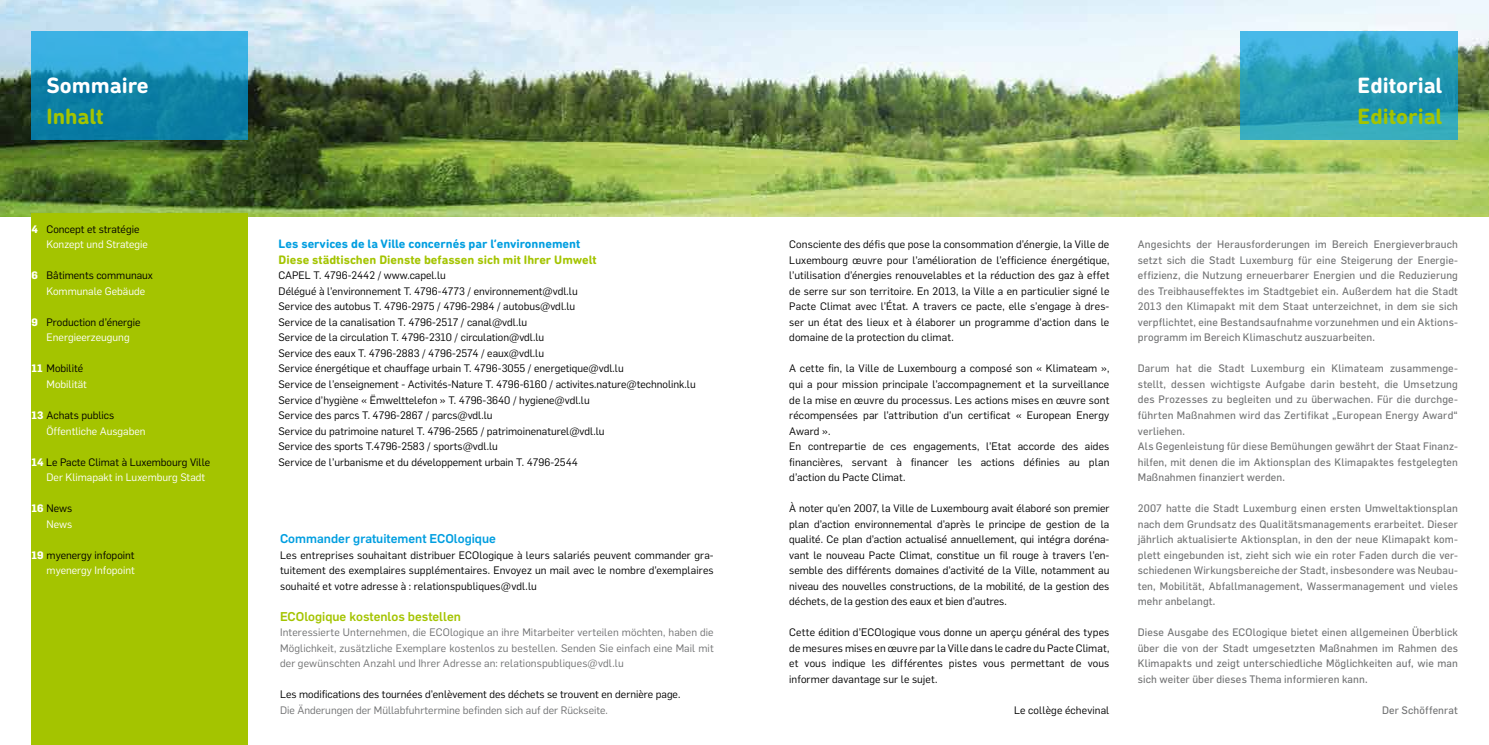
<style>
.page{position:relative;width:1489px;height:745px;background:#fff}
.page>*{position:absolute;margin:0;border:0;box-sizing:border-box;transform-origin:0 0}
.t1{font:700 22.5px "DIN Next Rounded LT Pro";color:#fff}
.t2{font:700 22.5px "DIN Next Rounded LT Pro";color:#a4c400}
.t3{font:700 12.5px "DIN Next Rounded LT Pro";color:#a4c400}
.t4{font:700 12.5px "DIN Next Rounded LT Pro";color:#009ee0}
.t5{font:500 12.5px "Flama";color:#009ee0}
.t6{font:500 12.5px "Flama";color:#a4c400}
.t7{font:10.62px/15.5px "Flama";color:#000}
.t8{font:10.62px/15.5px "Flama";letter-spacing:.015em;color:#707172;text-align:justify}
.t9{font:10.62px/15.5px "Flama";color:#707172;text-align:justify}
.t10{font:10.62px/15.5px "Flama";color:#fff}
.s1{font-weight:700}
.s2{color:#000}
.s3{font-weight:700;color:#fff}
.s4{color:#fff}
</style>
<div class="page">
<img style="left:0;top:0;width:1488px;height:216px">
<div style="left:32px;top:248px;width:216px;height:496px;background:#a4c400"></div>
<div style="left:32px;top:213px;width:216px;height:488px;background:#a4c400"></div>
<svg style="left:31px;top:31px;width:216px;height:109px;background:#1d91bb"></svg>
<svg style="left:1240px;top:31px;width:217px;height:109px;background:#2ea2be"></svg>
<h1 class="t1" style="left:47px;top:72px;width:104px">Sommaire</h1>
<h1 class="t2" style="left:47px;top:103px;width:59px">Inhalt</h1>
<p class="t10" style="left:47px;top:220px;width:103px;text-indent:-15px"><span class="s1">4</span> <span class="s2">Concept et stratégie<br></span>Konzept und Strategie</p>
<p class="t7" style="left:47px;top:267px;width:108px;text-indent:-15px"><span class="s3">6</span> Bâtiments communaux<br><span class="s4">Kommunale Gebäude</span></p>
<p class="t7" style="left:32px;top:313px;width:111px;text-align:center"><span class="s3">9</span> Production d’énergie<br><span class="s4">Energieerzeugung</span></p>
<p class="t10" style="left:47px;top:360px;width:42px;text-indent:-15px"><span class="s1">11</span> <span class="s2">Mobilité<br></span>Mobilität</p>
<p class="t10" style="left:47px;top:406px;width:100px;text-indent:-15px"><span class="s1">13</span> <span class="s2">Achats publics<br></span>Öffentliche Ausgaben</p>
<p class="t7" style="left:47px;top:453px;width:165px;text-indent:-15px"><span class="s3">14</span> Le Pacte Climat à Luxembourg Ville<br><span class="s4">Der Klimapakt in Luxemburg Stadt</span></p>
<p class="t7" style="left:32px;top:499px;width:42px;text-align:right"><span class="s3">16</span> News<br><span class="s4">News</span></p>
<p class="t7" style="left:32px;top:546px;width:105px;text-align:right"><span class="s3">19</span> myenergy infopoint <span class="s4">myenergy Infopoint</span></p>
<p class="t4" style="left:279px;top:236px;width:303px">Les services de la Ville concernés par l’environnement</p>
<p class="t3" style="left:279px;top:252px;width:319px">Diese städtischen Dienste befassen sich mit Ihrer Umwelt</p>
<p class="t7" style="left:279px;top:267px;width:418px">CAPEL T. 4796-2442 / www.capel.lu<br>Délégué à l’environnement T. 4796-4773 / environnement@vdl.lu<br>Service des autobus T. 4796-2975 / 4796-2984 / autobus@vdl.lu<br>Service de la canalisation T. 4796-2517 / canal@vdl.lu<br>Service de la circulation T. 4796-2310 / circulation@vdl.lu<br>Service des eaux T. 4796-2883 / 4796-2574 / eaux@vdl.lu<br>Service énergétique et chauffage urbain T. 4796-3055 / energetique@vdl.lu<br>Service de l’enseignement - Activités-Nature T. 4796-6160 / activites.nature@technolink.lu Service d’hygiène « Ëmwelttelefon » T. 4796-3640 / hygiene@vdl.lu<br>Service des parcs T. 4796-2867 / parcs@vdl.lu<br>Service du patrimoine naturel T. 4796-2565 / patrimoinenaturel@vdl.lu<br>Service des sports T.4796-2583 / sports@vdl.lu<br>Service de l’urbanisme et du développement urbain T. 4796-2544</p>
<p class="t5" style="left:280px;top:529px;width:217px">Commander gratuitement ECOlogique</p>
<p class="t7" style="left:280px;top:546px;width:435px;text-align:justify">Les entreprises souhaitant distribuer ECOlogique à leurs salariés peuvent commander gra&shy;tuitement des exemplaires supplémentaires. Envoyez un mail avec le nombre d’exemplaires souhaité et votre adresse à : relationspubliques@vdl.lu</p>
<p class="t6" style="left:280px;top:607px;width:182px">ECOlogique kostenlos bestellen</p>
<p class="t9" style="left:280px;top:623px;width:435px">Interessierte Unternehmen, die ECOlogique an ihre Mitarbeiter verteilen möchten, haben die Möglichkeit, zusätzliche Exemplare kostenlos zu bestellen. Senden Sie einfach eine Mail mit der gewünschten Anzahl und Ihrer Adresse an: relationspubliques@vdl.lu</p>
<p class="t7" style="left:280px;top:685px;width:402px">Les modifications des tournées d’enlèvement des déchets se trouvent en dernière page.</p>
<p class="t9" style="left:280px;top:701px;width:329px">Die Änderungen der Müllabfuhrtermine befinden sich auf der Rückseite.</p>
<h1 class="t1" style="left:1357px;top:72px;width:86px">Editorial</h1>
<h1 class="t2" style="left:1357px;top:103px;width:86px">Editorial</h1>
<p class="t7" style="left:789px;top:236px;width:322px;text-align:justify">Consciente des défis que pose la consommation d’énergie, la Ville de Luxembourg œuvre pour l’amélioration de l’efficience énergétique, l’utilisation d’énergies renouvelables et la réduction des gaz à effet de serre sur son territoire. En 2013, la Ville a en particulier signé le Pacte Climat avec l’État. A travers ce pacte, elle s’engage à dres&shy;ser un état des lieux et à élaborer un programme d’action dans le domaine de la protection du climat.</p>
<p class="t7" style="left:789px;top:360px;width:322px">A cette fin, la Ville de Luxembourg a composé son « Klimateam », qui a pour mission principale l’accompagnement et la surveillance de la mise en œuvre du processus. Les actions mises en œuvre sont récompensées par l’attribution d’un certificat « European Energy Award ».<br>En contrepartie de ces engagements, l’Etat accorde des aides financières, servant à financer les actions définies au plan d’action du Pacte Climat.</p>
<p class="t7" style="left:789px;top:499px;width:322px;text-align:justify">À noter qu'en 2007, la Ville de Luxembourg avait élaboré son premier plan d’action environnemental d’après le principe de gestion de la qualité. Ce plan d’action actualisé annuellement, qui intégra doréna&shy;vant le nouveau Pacte Climat, constitue un fil rouge à travers l’en&shy;semble des différents domaines d’activité de la Ville, notamment au niveau des nouvelles constructions, de la mobilité, de la gestion des déchets, de la gestion des eaux et bien d’autres.</p>
<p class="t7" style="left:789px;top:623px;width:322px;text-align:justify">Cette édition d’ECOlogique vous donne un aperçu général des types de mesures mises en œuvre par la Ville dans le cadre du Pacte Climat, et vous indique les différentes pistes vous permettant de vous informer davantage sur le sujet.</p>
<p class="t7" style="left:1013px;top:701px;width:97px">Le collège échevinal</p>
<p class="t8" style="left:1137px;top:236px;width:322px">Angesichts der Herausforderungen im Bereich Energieverbrauch setzt sich die Stadt Luxemburg für eine Steigerung der Energie&shy;effizienz, die Nutzung erneuerbarer Energien und die Reduzierung des Treibhauseffektes im Stadtgebiet ein. Außerdem hat die Stadt 2013 den Klimapakt mit dem Staat unterzeichnet, in dem sie sich verpflichtet, eine Bestandsaufnahme vorzunehmen und ein Aktions&shy;programm im Bereich Klimaschutz auszuarbeiten.</p>
<p class="t8" style="left:1137px;top:360px;width:322px;text-align:left">Darum hat die Stadt Luxemburg ein Klimateam zusammenge&shy;stellt, dessen wichtigste Aufgabe darin besteht, die Umsetzung des Prozesses zu begleiten und zu überwachen. Für die durchge&shy;führten Maßnahmen wird das Zertifikat „European Energy Award“ verliehen.<br>Als Gegenleistung für diese Bemühungen gewährt der Staat Finanz&shy;hilfen, mit denen die im Aktionsplan des Klimapaktes festgelegten Maßnahmen finanziert werden.</p>
<p class="t8" style="left:1137px;top:500px;width:322px">2007 hatte die Stadt Luxemburg einen ersten Umweltaktionsplan nach dem Grundsatz des Qualitätsmanagements erarbeitet. Dieser jährlich aktualisierte Aktionsplan, in den der neue Klimapakt kom&shy;plett eingebunden ist, zieht sich wie ein roter Faden durch die ver&shy;schiedenen Wirkungsbereiche der Stadt, insbesondere was Neubau&shy;ten, Mobilität, Abfallmanagement, Wassermanagement und vieles mehr anbelangt.</p>
<p class="t8" style="left:1137px;top:624px;width:322px">Diese Ausgabe des ECOlogique bietet einen allgemeinen Überblick über die von der Stadt umgesetzten Maßnahmen im Rahmen des Klimapakts und zeigt unterschiedliche Möglichkeiten auf, wie man sich weiter über dieses Thema informieren kann.</p>
<p class="t8" style="left:1381px;top:701px;width:77px">Der Schöffenrat</p>
</div>
